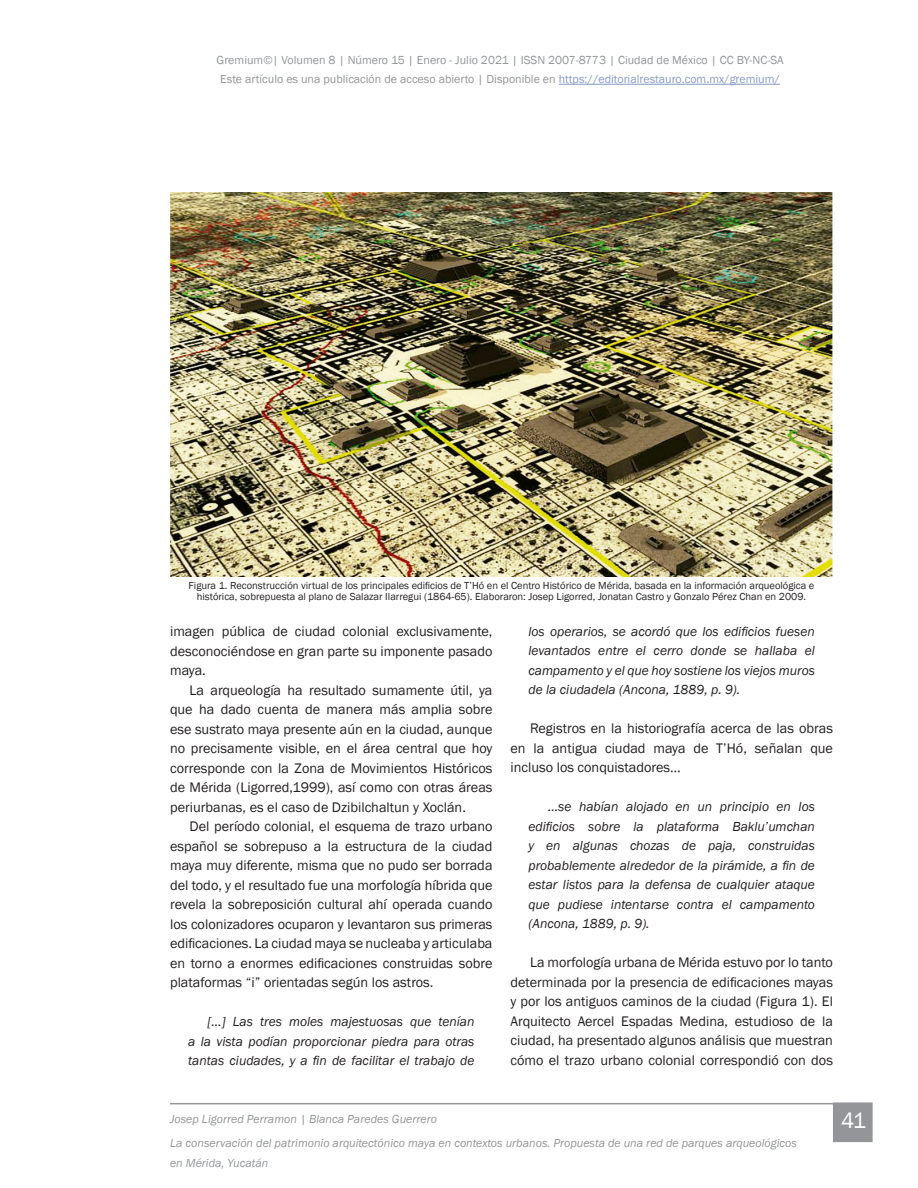
<style>
.page{position:relative;width:918px;height:1188px;background:#fff}
.page>*{position:absolute;margin:0;border:0;box-sizing:border-box;transform-origin:0 0}
.t1{font:22.5px "Franklin Gothic";color:#fff}
.Cuerpo_Gral{font:14.25px/19.5px "Franklin Gothic";color:#231f20;text-align:justify}
.Cuerpo_-_SangríaDobl{font:italic 13.5px/19.5px "Franklin Gothic";color:#231f20;text-align:justify}
.t2{font:12px/19.5px "Franklin Gothic";color:#939598;text-align:center}
.t3{font:italic 12px/23.7px "Franklin Gothic";color:#939598}
.Pie_ilustración{font:10.5px/10.5px "Franklin Gothic";color:#231f20;text-align:center}
.s1{color:#879bc7}
</style>
<div class="page">
<div style="left:833px;top:1102px;width:40px;height:40px;background:#939598;border:2px solid #939598"></div>
<hr style="left:170px;top:1103px;width:663px;height:1px;background:#939598">
<hr style="left:559px;top:84px;width:221px;height:1px;background:#879bc7">
<img style="left:170px;top:193px;width:663px;height:383px">
<p class="t2" style="left:217px;top:50px;width:569px">Gremium©| Volumen 8 | Número 15 | Enero - Julio 2021 | ISSN 2007-8773 | Ciudad de México | CC BY-NC-SA<br>Este artículo es una publicación de acceso abierto | Disponible en <span class="s1">https://editorialrestauro.com.mx/gremium/</span></p>
<p class="Pie_ilustración" style="left:189px;top:581px;width:627px">Figura 1. Reconstrucción virtual de los principales edificios de T’Hó en el Centro Histórico de Mérida, basada en la información arqueológica e histórica, sobrepuesta al plano de Salazar Ilarregui (1864-65). Elaboraron: Josep Ligorred, Jonatan Castro y Gonzalo Pérez Chan en 2009.</p>
<p class="Cuerpo_Gral" style="left:170px;top:622px;width:324px">imagen pública de ciudad colonial exclusivamente, desconociéndose en gran parte su imponente pasado maya.</p>
<p class="Cuerpo_Gral" style="left:170px;top:681px;width:324px;text-indent:20px">La arqueología ha resultado sumamente útil, ya que ha dado cuenta de manera más amplia sobre ese sustrato maya presente aún en la ciudad, aunque no precisamente visible, en el área central que hoy corresponde con la Zona de Movimientos Históricos de Mérida (Ligorred,1999), así como con otras áreas periurbanas, es el caso de Dzibilchaltun y Xoclán.</p>
<p class="Cuerpo_Gral" style="left:170px;top:817px;width:324px;text-indent:20px">Del período colonial, el esquema de trazo urbano español se sobrepuso a la estructura de la ciudad maya muy diferente, misma que no pudo ser borrada del todo, y el resultado fue una morfología híbrida que revela la sobreposición cultural ahí operada cuando los colonizadores ocuparon y levantaron sus primeras edificaciones. La ciudad maya se nucleaba y articulaba en torno a enormes edificaciones construidas sobre plataformas “i” orientadas según los astros.</p>
<p class="Cuerpo_-_SangríaDobl" style="left:188px;top:1012px;width:288px;text-indent:20px">[…] Las tres moles majestuosas que tenían a la vista podían proporcionar piedra para otras tantas ciudades, y a fin de facilitar el trabajo de</p>
<p class="Cuerpo_-_SangríaDobl" style="left:529px;top:622px;width:288px">los operarios, se acordó que los edificios fuesen levantados entre el cerro donde se hallaba el campamento y el que hoy sostiene los viejos muros de la ciudadela (Ancona, 1889, p. 9).</p>
<p class="Cuerpo_Gral" style="left:511px;top:719px;width:324px;text-indent:20px">Registros en la historiografía acerca de las obras en la antigua ciudad maya de T’Hó, señalan que incluso los conquistadores…</p>
<p class="Cuerpo_-_SangríaDobl" style="left:529px;top:797px;width:288px;text-indent:20px">…se habían alojado en un principio en los edificios sobre la plataforma Baklu’umchan y en algunas chozas de paja, construidas probablemente alrededor de la pirámide, a fin de estar listos para la defensa de cualquier ataque que pudiese intentarse contra el campamento (Ancona, 1889, p. 9).</p>
<p class="Cuerpo_Gral" style="left:511px;top:953px;width:324px;text-indent:20px">La morfología urbana de Mérida estuvo por lo tanto determinada por la presencia de edificaciones mayas y por los antiguos caminos de la ciudad (Figura 1). El Arquitecto Aercel Espadas Medina, estudioso de la ciudad, ha presentado algunos análisis que muestran cómo el trazo urbano colonial correspondió con dos</p>
<p class="t3" style="left:170px;top:1108px;width:628px">Josep Ligorred Perramon | Blanca Paredes Guerrero<br>La conservación del patrimonio arquitectónico maya en contextos urbanos. Propuesta de una red de parques arqueológicos</p>
<p class="t3" style="left:170px;top:1151px;width:100px">en Mérida, Yucatán</p>
<h1 class="t1" style="left:841px;top:1106px;width:26px">41</h1>
</div>
